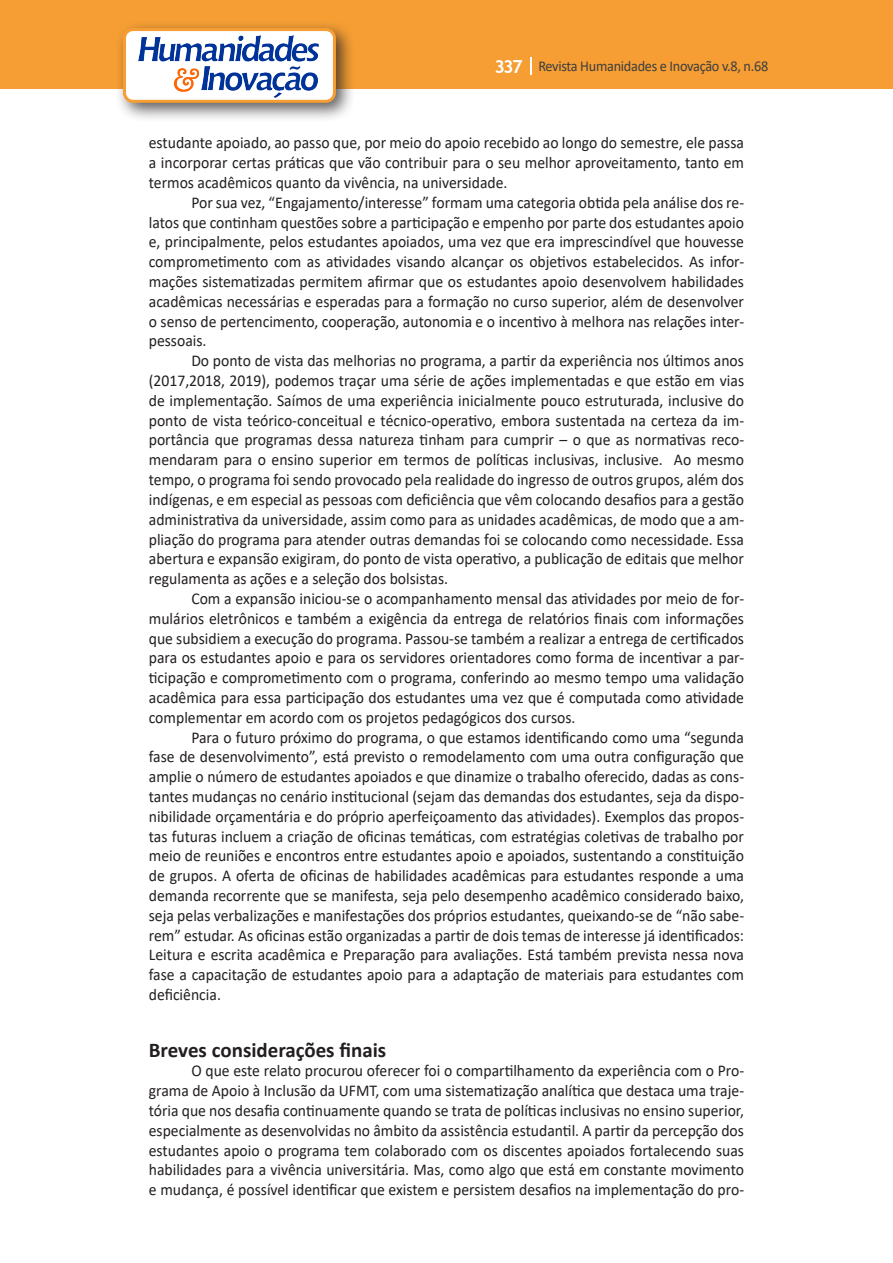
<style>
.page{position:relative;width:893px;height:1263px;background:#fff}
.page>*{position:absolute;margin:0;border:0;box-sizing:border-box;transform-origin:0 0}
.Titulo_2{font:700 21px "Calibri";color:#231f20}
.Texto{font:16.5px/19.8px "Calibri";color:#231f20;text-align:justify;scale:.95 1}
.t1{font:15px "Calibri";letter-spacing:-.02em;color:#3e3e3f;scale:.95 1}
.s1{font-family:"Trebuchet MS";font-weight:700;font-size:18px;color:#fff}
</style>
<div class="page">
<div style="left:0;top:0;width:893px;height:88px;background:#f69e34"></div>
<svg style="left:530px;top:57px;width:2px;height:18px"></svg>
<div style="left:115px;top:20px;width:241px;height:103px;background:#231f20;opacity:.75"></div>
<div style="left:125px;top:30px;width:209px;height:71px;background:#fff;border-radius:9px"></div>
<img style="left:138px;top:35px;width:181px;height:62px">
<div style="left:123px;top:28px;width:213px;height:75px;border:3px solid #f69e34;border-radius:9px"></div>
<p class="t1" style="left:495px;top:56px;width:290px"><span class="s1">337</span> Revista Humanidades e Inovação v.8, n.68</p>
<p class="Texto" style="left:149px;top:133px;width:628px">estudante apoiado, ao passo que, por meio do apoio recebido ao longo do semestre, ele passa a incorporar certas práticas que vão contribuir para o seu melhor aproveitamento, tanto em termos acadêmicos quanto da vivência, na universidade.</p>
<p class="Texto" style="left:149px;top:192px;width:628px;text-indent:43px">Por sua vez, “Engajamento/interesse” formam uma categoria obtida pela análise dos re&shy;latos que continham questões sobre a participação e empenho por parte dos estudantes apoio e, principalmente, pelos estudantes apoiados, uma vez que era imprescindível que houvesse comprometimento com as atividades visando alcançar os objetivos estabelecidos. As infor&shy;mações sistematizadas permitem afirmar que os estudantes apoio desenvolvem habilidades acadêmicas necessárias e esperadas para a formação no curso superior, além de desenvolver o senso de pertencimento, cooperação, autonomia e o incentivo à melhora nas relações inter&shy;pessoais.</p>
<p class="Texto" style="left:149px;top:350px;width:628px;text-indent:43px">Do ponto de vista das melhorias no programa, a partir da experiência nos últimos anos (2017,2018, 2019), podemos traçar uma série de ações implementadas e que estão em vias de implementação. Saímos de uma experiência inicialmente pouco estruturada, inclusive do ponto de vista teórico-conceitual e técnico-operativo, embora sustentada na certeza da im&shy;portância que programas dessa natureza tinham para cumprir – o que as normativas reco&shy;mendaram para o ensino superior em termos de políticas inclusivas, inclusive. Ao mesmo tempo, o programa foi sendo provocado pela realidade do ingresso de outros grupos, além dos indígenas, e em especial as pessoas com deficiência que vêm colocando desafios para a gestão administrativa da universidade, assim como para as unidades acadêmicas, de modo que a am&shy;pliação do programa para atender outras demandas foi se colocando como necessidade. Essa abertura e expansão exigiram, do ponto de vista operativo, a publicação de editais que melhor regulamenta as ações e a seleção dos bolsistas.</p>
<p class="Texto" style="left:149px;top:588px;width:628px;text-indent:43px">Com a expansão iniciou-se o acompanhamento mensal das atividades por meio de for&shy;mulários eletrônicos e também a exigência da entrega de relatórios finais com informações que subsidiem a execução do programa. Passou-se também a realizar a entrega de certificados para os estudantes apoio e para os servidores orientadores como forma de incentivar a par&shy;ticipação e comprometimento com o programa, conferindo ao mesmo tempo uma validação acadêmica para essa participação dos estudantes uma vez que é computada como atividade complementar em acordo com os projetos pedagógicos dos cursos.</p>
<p class="Texto" style="left:149px;top:727px;width:628px;text-indent:43px">Para o futuro próximo do programa, o que estamos identificando como uma “segunda fase de desenvolvimento”, está previsto o remodelamento com uma outra configuração que amplie o número de estudantes apoiados e que dinamize o trabalho oferecido, dadas as cons&shy;tantes mudanças no cenário institucional (sejam das demandas dos estudantes, seja da dispo&shy;nibilidade orçamentária e do próprio aperfeiçoamento das atividades). Exemplos das propos&shy;tas futuras incluem a criação de oficinas temáticas, com estratégias coletivas de trabalho por meio de reuniões e encontros entre estudantes apoio e apoiados, sustentando a constituição de grupos. A oferta de oficinas de habilidades acadêmicas para estudantes responde a uma demanda recorrente que se manifesta, seja pelo desempenho acadêmico considerado baixo, seja pelas verbalizações e manifestações dos próprios estudantes, queixando-se de “não sabe&shy;rem” estudar. As oficinas estão organizadas a partir de dois temas de interesse já identificados:<br>Leitura e escrita acadêmica e Preparação para avaliações. Está também prevista nessa nova fase a capacitação de estudantes apoio para a adaptação de materiais para estudantes com deficiência.</p>
<p class="Titulo_2" style="left:149px;top:1035px;width:239px">Breves considerações finais</p>
<p class="Texto" style="left:149px;top:1061px;width:628px;text-indent:43px">O que este relato procurou oferecer foi o compartilhamento da experiência com o Pro&shy;grama de Apoio à Inclusão da UFMT, com uma sistematização analítica que destaca uma traje&shy;tória que nos desafia continuamente quando se trata de políticas inclusivas no ensino superior, especialmente as desenvolvidas no âmbito da assistência estudantil. A partir da percepção dos estudantes apoio o programa tem colaborado com os discentes apoiados fortalecendo suas habilidades para a vivência universitária. Mas, como algo que está em constante movimento e mudança, é possível identificar que existem e persistem desafios na implementação do pro-</p>
</div>
